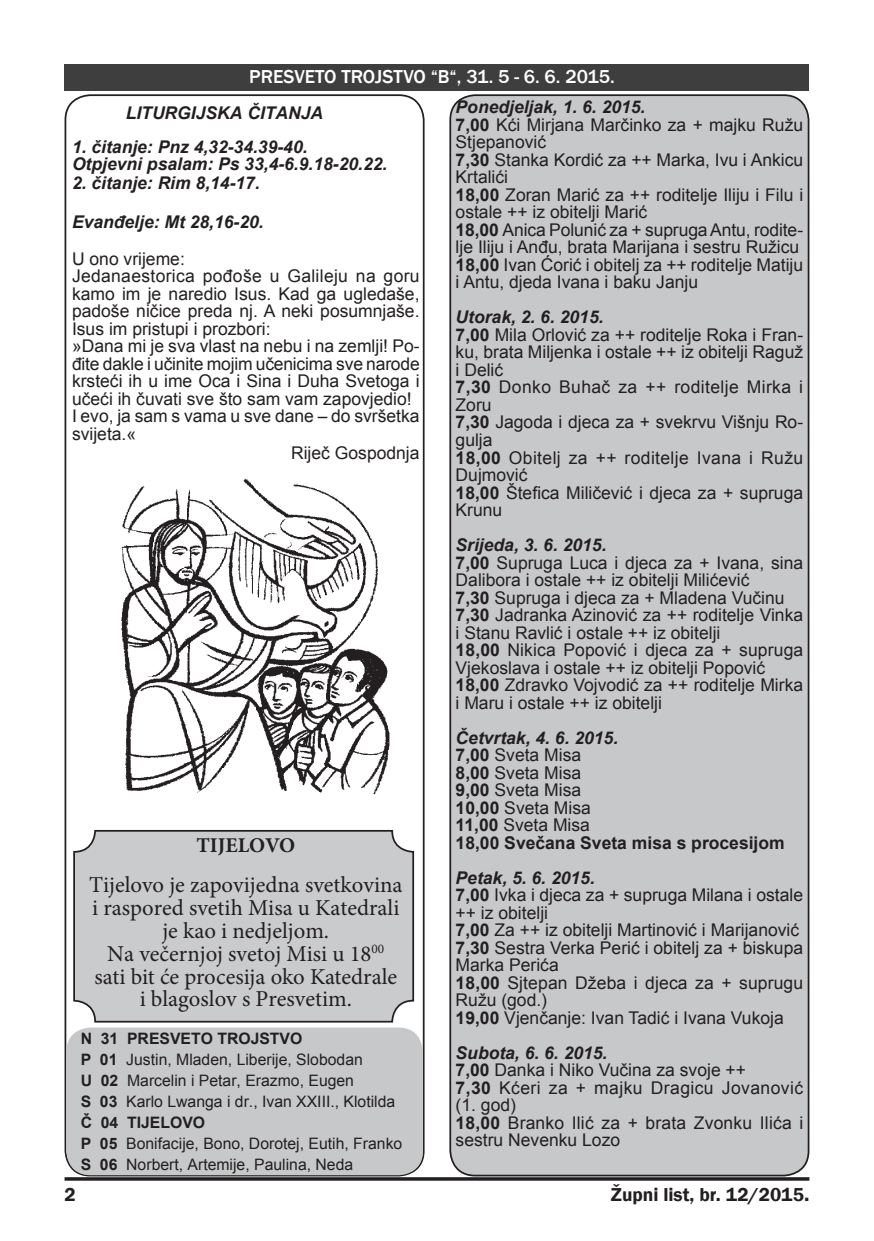
<style>
.page{position:relative;width:874px;height:1241px;background:#fff}
.page>*{position:absolute;margin:0;border:0;box-sizing:border-box;transform-origin:0 0}
.t1{font:22.75px "Minion Pro";color:#231f20}
.t2{font:700 21px "Minion Pro";color:#231f20}
.t3{font:500 19.25px "Franklin Gothic";color:#fff}
.Tekst{font:600 19.25px "Franklin Gothic";color:#231f20}
.t4{font:17.5px/17.5px "Arial";color:#231f20}
.t5{font:italic 700 17.5px "Arial";color:#231f20}
.t6{font:17.5px/17.5px "Arial";letter-spacing:.02em;color:#231f20}
.t7{font:17.5px/17.5px "Arial";letter-spacing:.025em;color:#231f20}
.t8{font:700 17.5px "Arial";color:#231f20}
.t9{font:15.75px "Arial";color:#231f20}
.t10{font:700 15.75px "Arial";color:#231f20}
.s1{font-weight:700}
.s2{font-size:21px}
</style>
<div class="page">
<div style="left:66px;top:1027px;width:356px;height:147px;background:#c7c8ca;border-radius:24px"></div>
<div style="left:64px;top:64px;width:745px;height:27px;background:#3e3e3f"></div>
<svg style="left:64px;top:1176px;width:745px;height:4px;background:#4e4b4c"></svg>
<div style="left:450px;top:95px;width:358px;height:1080px;background:#c7c8ca;border-radius:25px"></div>
<div style="left:449px;top:94px;width:360px;height:1082px;border:2px solid #231f20;border-radius:25px"></div>
<img style="left:121px;top:478px;width:269px;height:317px">
<div style="left:74px;top:830px;width:339px;height:191px;background:#cacbcd;border-radius:21px"></div>
<div style="left:73px;top:829px;width:341px;height:193px;border:2px solid #231f20;border-radius:21px"></div>
<p class="t3" style="left:249px;top:65px;width:367px">PRESVETO TROJSTVO “B“, 31. 5 - 6. 6. 2015.</p>
<p class="t5" style="left:126px;top:101px;width:199px">LITURGIJSKA ČITANJA</p>
<p class="t5" style="left:72px;top:135px;width:237px">1. čitanje: Pnz 4,32-34.39-40.</p>
<p class="t5" style="left:72px;top:152px;width:317px">Otpjevni psalam: Ps 33,4-6.9.18-20.22.</p>
<p class="t5" style="left:72px;top:171px;width:189px">2. čitanje: Rim 8,14-17.</p>
<p class="t5" style="left:72px;top:210px;width:193px">Evanđelje: Mt 28,16-20.</p>
<p class="t4" style="left:72px;top:250px;width:114px">U ono vrijeme:</p>
<p class="t4" style="left:72px;top:267px;width:349px;text-align:justify">Jedanaestorica pođoše u Galileju na goru kamo im je naredio Isus. Kad ga ugledaše, padoše ničice preda nj. A neki posumnjaše.<br>Isus im pristupi i prozbori:</p>
<p class="t4" style="left:72px;top:337px;width:349px;text-align:justify">»Dana mi je sva vlast na nebu i na zemlji! Po&shy;đite dakle i učinite mojim učenicima sve narode krsteći ih u ime Oca i Sina i Duha Svetoga i učeći ih čuvati sve što sam vam zapovjedio!</p>
<p class="t4" style="left:72px;top:407px;width:349px">I evo, ja sam s vama u sve dane – do svršetka svijeta.«</p>
<p class="t4" style="left:291px;top:444px;width:130px">Riječ Gospodnja</p>
<p class="t2" style="left:196px;top:830px;width:100px">TIJELOVO</p>
<p class="t1" style="left:89px;top:869px;width:315px">Tijelovo je zapovijedna svetkovina</p>
<p class="t1" style="left:92px;top:892px;width:309px">i raspored svetih Misa u Katedrali</p>
<p class="t1" style="left:162px;top:915px;width:168px">je kao i nedjeljom.</p>
<p class="t1" style="left:107px;top:938px;width:278px">Na večernjoj svetoj Misi u 18<sup>00</sup></p>
<p class="t1" style="left:94px;top:960px;width:304px">sati bit će procesija oko Katedrale</p>
<p class="t1" style="left:140px;top:983px;width:214px">i blagoslov s Presvetim.</p>
<p class="t10" style="left:81px;top:1027px;width:223px">N 31 PRESVETO TROJSTVO</p>
<p class="t9" style="left:81px;top:1048px;width:283px"><span class="s1">P 01</span> Justin, Mladen, Liberije, Slobodan</p>
<p class="t9" style="left:81px;top:1069px;width:275px"><span class="s1">U 02</span> Marcelin i Petar, Erazmo, Eugen</p>
<p class="t9" style="left:81px;top:1090px;width:316px"><span class="s1">S 03</span> Karlo Lwanga i dr., Ivan XXIII., Klotilda</p>
<p class="t10" style="left:81px;top:1111px;width:126px">Č 04 TIJELOVO</p>
<p class="t9" style="left:81px;top:1132px;width:323px"><span class="s1">P 05</span> Bonifacije, Bono, Dorotej, Eutih, Franko</p>
<p class="t9" style="left:81px;top:1153px;width:274px"><span class="s1">S 06</span> Norbert, Artemije, Paulina, Neda</p>
<p class="t5" style="left:455px;top:95px;width:191px">Ponedjeljak, 1. 6. 2015.</p>
<p class="t4" style="left:455px;top:116px;width:349px"><span class="s1">7,00</span> Kći Mirjana Marčinko za + majku Ružu<br>Stjepanović</p>
<p class="t4" style="left:455px;top:151px;width:349px"><span class="s1">7,30</span> Stanka Kordić za ++ Marka, Ivu i Ankicu<br>Krtalići</p>
<p class="t4" style="left:455px;top:186px;width:349px"><span class="s1">18,00</span> Zoran Marić za ++ roditelje Iliju i Filu i ostale ++ iz obitelji Marić</p>
<p class="t4" style="left:455px;top:221px;width:349px"><span class="s1">18,00</span> Anica Polunić za + supruga Antu, rodite&shy;lje Iliju i Anđu, brata Marijana i sestru Ružicu</p>
<p class="t4" style="left:455px;top:256px;width:349px"><span class="s1">18,00</span> Ivan Ćorić i obitelj za ++ roditelje Matiju i Antu, djeda Ivana i baku Janju</p>
<p class="t5" style="left:455px;top:305px;width:149px">Utorak, 2. 6. 2015.</p>
<p class="t4" style="left:455px;top:326px;width:349px;text-align:justify"><span class="s1">7,00</span> Mila Orlović za ++ roditelje Roka i Fran&shy;ku, brata Miljenka i ostale ++ iz obitelji Raguž i Delić</p>
<p class="t6" style="left:455px;top:378px;width:349px"><span class="s1">7,30</span> Donko Buhač za ++ roditelje Mirka i<br>Zoru</p>
<p class="t4" style="left:455px;top:413px;width:349px"><span class="s1">7,30</span> Jagoda i djeca za + svekrvu Višnju Ro&shy;gulja</p>
<p class="t6" style="left:455px;top:448px;width:349px"><span class="s1">18,00</span> Obitelj za ++ roditelje Ivana i Ružu<br>Dujmović</p>
<p class="t4" style="left:455px;top:483px;width:349px"><span class="s1">18,00</span> Štefica Miličević i djeca za + supruga<br>Krunu</p>
<p class="t5" style="left:455px;top:533px;width:152px">Srijeda, 3. 6. 2015.</p>
<p class="t4" style="left:455px;top:553px;width:349px"><span class="s1">7,00</span> Supruga Luca i djeca za + Ivana, sina<br>Dalibora i ostale ++ iz obitelji Milićević</p>
<p class="t4" style="left:455px;top:588px;width:330px"><span class="s1">7,30</span> Supruga i djeca za + Mladena Vučinu</p>
<p class="t4" style="left:455px;top:606px;width:349px"><span class="s1">7,30</span> Jadranka Azinović za ++ roditelje Vinka i Stanu Ravlić i ostale ++ iz obitelji</p>
<p class="t4" style="left:455px;top:641px;width:349px"><span class="s1">18,00</span> Nikica Popović i djeca za + supruga<br>Vjekoslava i ostale ++ iz obitelji Popović</p>
<p class="t4" style="left:455px;top:676px;width:349px"><span class="s1">18,00</span> Zdravko Vojvodić za ++ roditelje Mirka i Maru i ostale ++ iz obitelji</p>
<p class="t5" style="left:455px;top:725px;width:164px">Četvrtak, 4. 6. 2015.</p>
<p class="t4" style="left:455px;top:746px;width:127px"><span class="s1">7,00</span> Sveta Misa</p>
<p class="t4" style="left:455px;top:763px;width:127px"><span class="s1">8,00</span> Sveta Misa</p>
<p class="t4" style="left:455px;top:781px;width:127px"><span class="s1">9,00</span> Sveta Misa</p>
<p class="t4" style="left:455px;top:798px;width:137px"><span class="s1">10,00</span> Sveta Misa</p>
<p class="t4" style="left:455px;top:816px;width:136px"><span class="s1">11,00</span> Sveta Misa</p>
<p class="t8" style="left:455px;top:830px;width:330px">18,00 Svečana Sveta misa s procesijom</p>
<p class="t5" style="left:455px;top:865px;width:141px">Petak, 5. 6. 2015.</p>
<p class="t4" style="left:455px;top:886px;width:349px"><span class="s1">7,00</span> Ivka i djeca za + supruga Milana i ostale ++ iz obitelji</p>
<p class="t4" style="left:455px;top:921px;width:345px"><span class="s1">7,00</span> Za ++ iz obitelji Martinović i Marijanović</p>
<p class="t4" style="left:455px;top:938px;width:349px"><span class="s1">7,30</span> Sestra Verka Perić i obitelj za + biskupa<br>Marka Perića</p>
<p class="t4" style="left:455px;top:973px;width:349px"><span class="s1">18,00</span> Sjtepan Džeba i djeca za + suprugu<br>Ružu (god.)</p>
<p class="t4" style="left:455px;top:1008px;width:329px"><span class="s1">19,00</span> Vjenčanje: Ivan Tadić i Ivana Vukoja</p>
<p class="t5" style="left:455px;top:1040px;width:153px">Subota, 6. 6. 2015.</p>
<p class="t4" style="left:455px;top:1061px;width:292px"><span class="s1">7,00</span> Danka i Niko Vučina za svoje ++</p>
<p class="t7" style="left:455px;top:1078px;width:349px"><span class="s1">7,30</span> Kćeri za + majku Dragicu Jovanović (1. god)</p>
<p class="t4" style="left:455px;top:1113px;width:349px"><span class="s1">18,00</span> Branko Ilić za + brata Zvonku Ilića i sestru Nevenku Lozo</p>
<p class="Tekst" style="left:64px;top:1182px;width:13px">2</p>
<p class="Tekst" style="left:610px;top:1182px;width:200px">Župni list, br. 12/2015<span class="s2">.</span></p>
</div>
